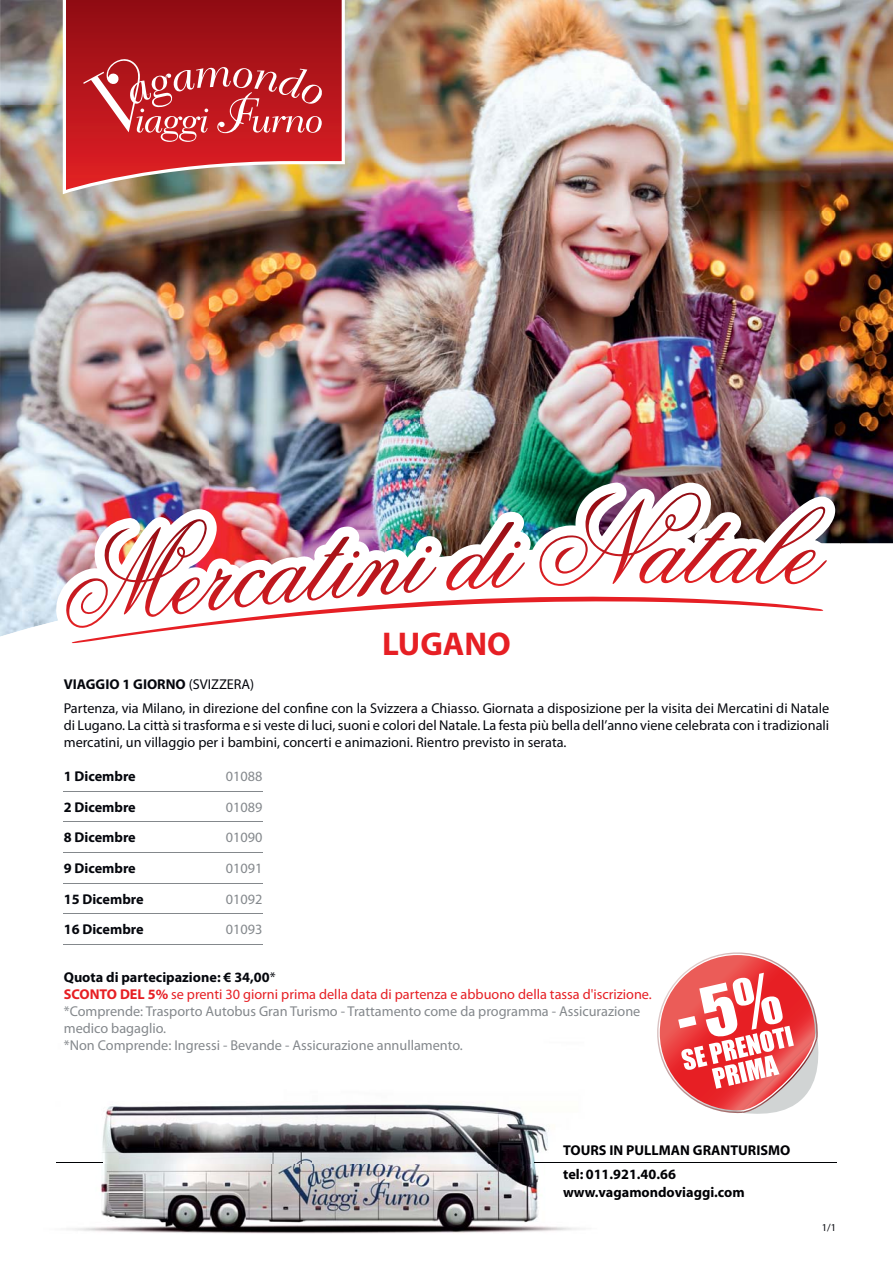
<style>
.page{position:relative;width:893px;height:1263px;background:#fff}
.page>*{position:absolute;margin:0;border:0;box-sizing:border-box;transform-origin:0 0}
.t1{font:700 33px "Myriad";color:#e61f24}
.t2{font:14.25px/24px "Myriad Pro";color:#05070d}
.t3{font:14.25px/17.1px "Myriad Pro";color:#84888c}
.t4{font:700 14.25px/24px "Myriad";color:#000104}
.t5{font:700 14.25px "Myriad Pro";color:#05070d}
.t6{font:13.5px "Arial";color:#84888c;scale:15.74 1}
.t7{font:10.5px "Myriad Pro";color:#05070d}
.s1{font-weight:700}
.s2{font-weight:700;color:#05070d}
.s3{color:#05070d}
.s4{font-weight:700;color:#e61f24}
.s5{color:#e61f24}
</style>
<div class="page">
<img style="left:56px;top:1104px;width:781px;height:130px">
<hr style="left:57px;top:1162px;width:46px;height:1px;background:#000104">
<hr style="left:534px;top:1162px;width:302px;height:1px;background:#000104">
<img style="left:0;top:0;width:840px;height:531px">
<img style="left:840px;top:0;width:53px;height:544px">
<img style="left:0;top:531px;width:56px;height:106px">
<img style="left:56px;top:482px;width:781px;height:142px">
<img style="left:72px;top:493px;width:755px;height:150px">
<svg style="left:63px;top:0;width:282px;height:194px"></svg>
<svg style="left:66px;top:0;width:276px;height:190px;background:#b13132"></svg>
<svg style="left:83px;top:56px;width:239px;height:86px;background:#c53b40"></svg>
<svg style="left:649px;top:952px;width:172px;height:164px"></svg>
<h1 class="t1" style="left:382px;top:631px;width:130px">LUGANO</h1>
<p class="t2" style="left:64px;top:673px;width:767px"><span class="s1">VIAGGIO 1 GIORNO</span> (SVIZZERA)<br>Partenza, via Milano, in direzione del confine con la Svizzera a Chiasso. Giornata a disposizione per la visita dei Mercatini di Natale</p>
<p class="t2" style="left:64px;top:718px;width:767px;line-height:17.1px">di Lugano. La città si trasforma e si veste di luci, suoni e colori del Natale. La festa più bella dell’anno viene celebrata con i tradizionali mercatini, un villaggio per i bambini, concerti e animazioni. Rientro previsto in serata.</p>
<p class="t5" style="left:64px;top:768px;width:74px">1 Dicembre</p>
<p class="t3" style="left:226px;top:769px;width:38px">01088</p>
<p class="t6" style="left:57px;top:813px;width:15px">―</p>
<p class="t6" style="left:57px;top:782px;width:15px">―</p>
<p class="t5" style="left:64px;top:799px;width:74px">2 Dicembre</p>
<p class="t3" style="left:226px;top:800px;width:38px">01089</p>
<p class="t6" style="left:57px;top:843px;width:15px">―</p>
<p class="t5" style="left:64px;top:829px;width:74px">8 Dicembre</p>
<p class="t3" style="left:226px;top:831px;width:38px">01090</p>
<p class="t6" style="left:57px;top:874px;width:15px">―</p>
<p class="t5" style="left:64px;top:860px;width:74px">9 Dicembre</p>
<p class="t3" style="left:226px;top:861px;width:38px">01091</p>
<p class="t6" style="left:57px;top:905px;width:15px">―</p>
<p class="t5" style="left:64px;top:890px;width:81px">15 Dicembre</p>
<p class="t3" style="left:226px;top:892px;width:38px">01092</p>
<p class="t6" style="left:57px;top:935px;width:15px">―</p>
<p class="t5" style="left:64px;top:921px;width:81px">16 Dicembre</p>
<p class="t3" style="left:226px;top:922px;width:38px">01093</p>
<p class="t3" style="left:64px;top:970px;width:590px"><span class="s2">Quota di partecipazione: € 34,00</span><span class="s3">*<br></span><span class="s4">SCONTO DEL 5%</span> <span class="s5">se prenti 30 giorni prima della data di partenza e abbuono della tassa d'iscrizione. </span>*Comprende: Trasporto Autobus Gran Turismo - Trattamento come da programma - Assicurazione medico bagaglio.<br>*Non Comprende: Ingressi - Bevande - Assicurazione annullamento.</p>
<p class="t4" style="left:563px;top:1139px;width:229px">TOURS IN PULLMAN GRANTURISMO tel: 011.921.40.66</p>
<p class="t4" style="left:563px;top:1181px;width:183px">www.vagamondoviaggi.com</p>
<p class="t7" style="left:822px;top:1223px;width:16px">1/1</p>
</div>
